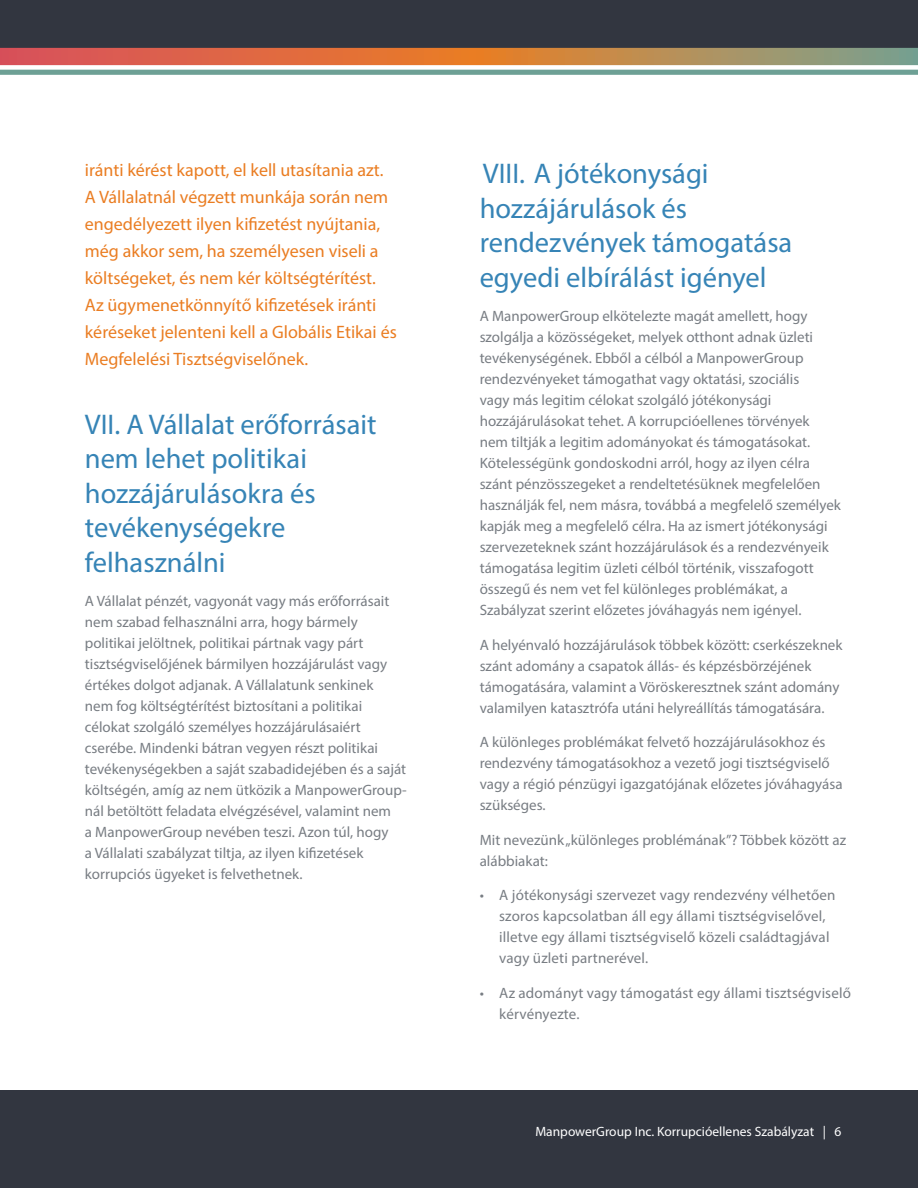
<style>
.page{position:relative;width:918px;height:1188px;background:#323640}
.page>*{position:absolute;margin:0;border:0;box-sizing:border-box;transform-origin:0 0}
.Body_Text-Gray_copy{font:28.5px/34.5px "Myriad Pro";color:#3684b6}
.Body_Text-Gray_copy-2{font:18px/27px "Myriad Pro";color:#ea7d22}
.Body_Text-Gray_copy-3{font:15px/21px "Myriad Pro";color:#787d83}
.t1{font:13.5px "Myriad Pro";color:#fff}
</style>
<div class="page">
<div style="left:0;top:54px;width:918px;height:1036px;background:#fff"></div>
<svg style="left:0;top:48px;width:918px;height:17px;background:#c97a4f"></svg>
<svg style="left:0;top:70px;width:918px;height:5px;background:#73a398"></svg>
<p class="Body_Text-Gray_copy-2" style="left:85px;top:156px;width:313px">iránti kérést kapott, el kell utasítania azt.<br>A Vállalatnál végzett munkája során nem engedélyezett ilyen kifizetést nyújtania, még akkor sem, ha személyesen viseli a költségeket, és nem kér költségtérítést.<br>Az ügymenetkönnyítő kifizetések iránti kéréseket jelenteni kell a Globális Etikai és Megfelelési Tisztségviselőnek.</p>
<p class="Body_Text-Gray_copy" style="left:85px;top:406px;width:293px">VII. A Vállalat erőforrásait nem lehet politikai hozzájárulásokra és tevékenységekre felhasználni</p>
<p class="Body_Text-Gray_copy-3" style="left:85px;top:590px;width:323px">A Vállalat pénzét, vagyonát vagy más erőforrásait nem szabad felhasználni arra, hogy bármely politikai jelöltnek, politikai pártnak vagy párt tisztségviselőjének bármilyen hozzájárulást vagy értékes dolgot adjanak. A Vállalatunk senkinek<br>nem fog költségtérítést biztosítani a politikai célokat szolgáló személyes hozzájárulásaiért cserébe. Mindenki bátran vegyen részt politikai tevékenységekben a saját szabadidejében és a saját költségén, amíg az nem ütközik a ManpowerGroup&shy;nál betöltött feladata elvégzésével, valamint nem<br>a ManpowerGroup nevében teszi. Azon túl, hogy<br>a Vállalati szabályzat tiltja, az ilyen kifizetések korrupciós ügyeket is felvethetnek.</p>
<p class="Body_Text-Gray_copy" style="left:480px;top:156px;width:314px">VIII. A jótékonysági hozzájárulások és rendezvények támogatása egyedi elbírálást igényel</p>
<p class="Body_Text-Gray_copy-3" style="left:480px;top:306px;width:363px">A ManpowerGroup elkötelezte magát amellett, hogy szolgálja a közösségeket, melyek otthont adnak üzleti tevékenységének. Ebből a célból a ManpowerGroup rendezvényeket támogathat vagy oktatási, szociális<br>vagy más legitim célokat szolgáló jótékonysági hozzájárulásokat tehet. A korrupcióellenes törvények nem tiltják a legitim adományokat és támogatásokat.<br>Kötelességünk gondoskodni arról, hogy az ilyen célra szánt pénzösszegeket a rendeltetésüknek megfelelően használják fel, nem másra, továbbá a megfelelő személyek kapják meg a megfelelő célra. Ha az ismert jótékonysági szervezeteknek szánt hozzájárulások és a rendezvényeik támogatása legitim üzleti célból történik, visszafogott összegű és nem vet fel különleges problémákat, a Szabályzat szerint előzetes jóváhagyás nem igényel.</p>
<p class="Body_Text-Gray_copy-3" style="left:480px;top:634px;width:364px">A helyénvaló hozzájárulások többek között: cserkészeknek szánt adomány a csapatok állás- és képzésbörzéjének támogatására, valamint a Vöröskeresztnek szánt adomány valamilyen katasztrófa utáni helyreállítás támogatására.</p>
<p class="Body_Text-Gray_copy-3" style="left:480px;top:732px;width:364px">A különleges problémákat felvető hozzájárulásokhoz és rendezvény támogatásokhoz a vezető jogi tisztségviselő vagy a régió pénzügyi igazgatójának előzetes jóváhagyása szükséges.</p>
<p class="Body_Text-Gray_copy-3" style="left:480px;top:829px;width:368px">Mit nevezünk „különleges problémának”? Többek között az alábbiakat:</p>
<p class="Body_Text-Gray_copy-3" style="left:499px;top:885px;width:338px;text-indent:-20px">• A jótékonysági szervezet vagy rendezvény vélhetően szoros kapcsolatban áll egy állami tisztségviselővel, illetve egy állami tisztségviselő közeli családtagjával vagy üzleti partnerével.</p>
<p class="Body_Text-Gray_copy-3" style="left:499px;top:982px;width:353px;text-indent:-20px">• Az adományt vagy támogatást egy állami tisztségviselő kérvényezte.</p>
<p class="t1" style="left:535px;top:1123px;width:308px">ManpowerGroup Inc. Korrupcióellenes Szabályzat | 6</p>
</div>
